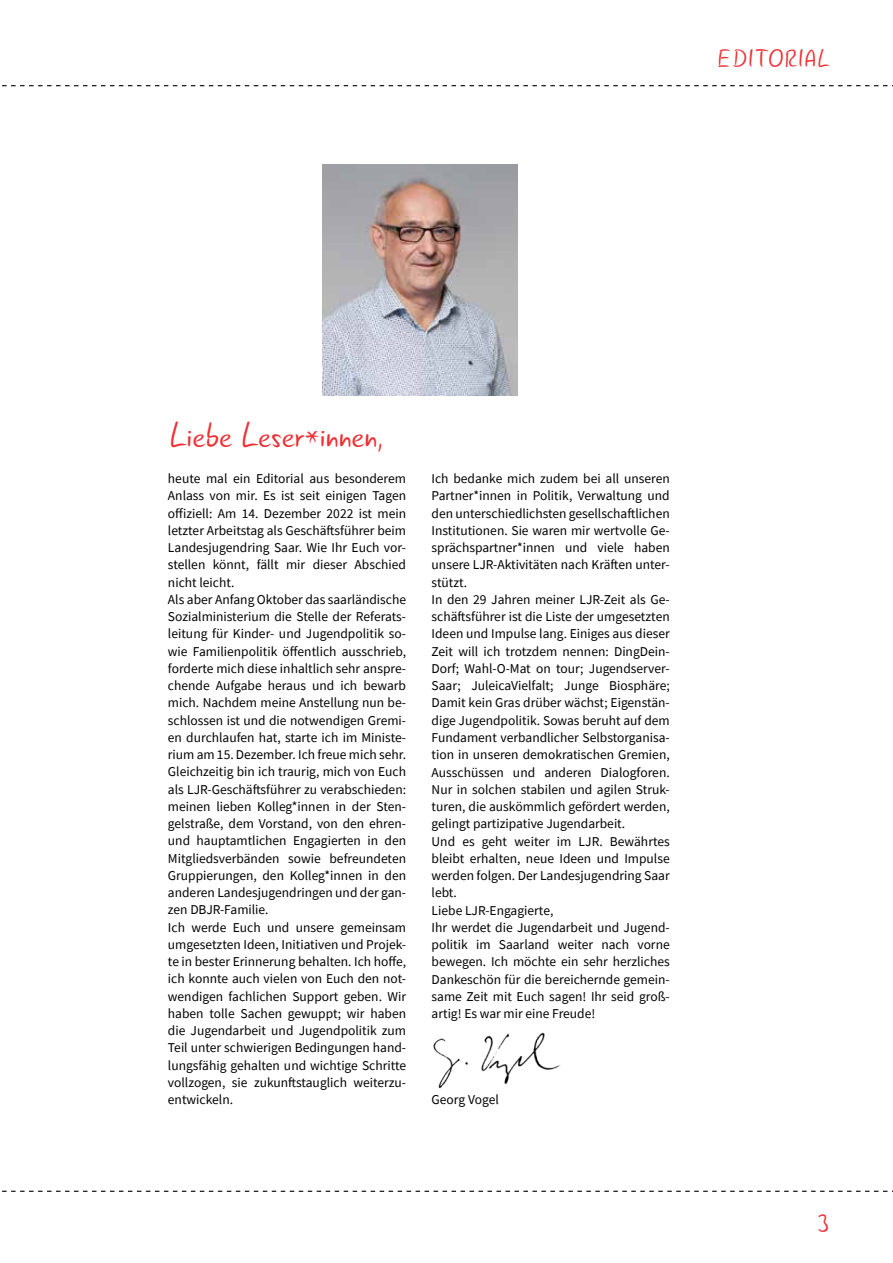
<style>
.page{position:relative;width:893px;height:1263px;background:#fff}
.page>*{position:absolute;margin:0;border:0;box-sizing:border-box;transform-origin:0 0}
.t1{font:36px "Gunny Rewritten";color:#ee3135}
.t2{font:25.5px "Gunny Rewritten";letter-spacing:.07em;color:#ee3135}
.t3{font:13.5px/17.2px "Source Sans Pro";color:#000}
</style>
<div class="page">
<svg style="left:2px;top:85px;width:891px;height:1px"></svg>
<svg style="left:2px;top:1191px;width:891px;height:1px"></svg>
<img style="left:323px;top:165px;width:195px;height:230px">
<img style="left:433px;top:1032px;width:128px;height:57px">
<h2 class="t2" style="left:718px;top:42px;width:113px">EDITORIAL</h2>
<h1 class="t1" style="left:170px;top:412px;width:213px">Liebe Leser*innen,</h1>
<p class="t3" style="left:168px;top:470px;width:240px">heute mal ein Editorial aus besonderem Anlass von mir. Es ist seit einigen Tagen offiziell: Am 14. Dezember 2022 ist mein letzter Arbeitstag als Geschäftsführer beim Landesjugendring Saar. Wie Ihr Euch vor&shy;stellen könnt, fällt mir dieser Abschied nicht leicht.<br>Als aber Anfang Oktober das saarländische Sozialministerium die Stelle der Referats&shy;leitung für Kinder- und Jugendpolitik so&shy;wie Familienpolitik öffentlich ausschrieb, forderte mich diese inhaltlich sehr anspre&shy;chende Aufgabe heraus und ich bewarb mich. Nachdem meine Anstellung nun be&shy;schlossen ist und die notwendigen Gremi&shy;en durchlaufen hat, starte ich im Ministe&shy;rium am 15. Dezember. Ich freue mich sehr.<br>Gleichzeitig bin ich traurig, mich von Euch als LJR-Geschäftsführer zu verabschieden: meinen lieben Kolleg*innen in der Sten&shy;gelstraße, dem Vorstand, von den ehren&shy;und hauptamtlichen Engagierten in den Mitgliedsverbänden sowie befreundeten Gruppierungen, den Kolleg*innen in den anderen Landesjugendringen und der gan&shy;zen DBJR-Familie.<br>Ich werde Euch und unsere gemeinsam umgesetzten Ideen, Initiativen und Projek&shy;te in bester Erinnerung behalten. Ich hoffe, ich konnte auch vielen von Euch den not&shy;wendigen fachlichen Support geben. Wir haben tolle Sachen gewuppt; wir haben die Jugendarbeit und Jugendpolitik zum Teil unter schwierigen Bedingungen hand&shy;lungsfähig gehalten und wichtige Schritte vollzogen, sie zukunftstauglich weiterzu&shy;entwickeln.</p>
<p class="t3" style="left:432px;top:470px;width:240px">Ich bedanke mich zudem bei all unseren Partner*innen in Politik, Verwaltung und den unterschiedlichsten gesellschaftlichen Institutionen. Sie waren mir wertvolle Ge&shy;sprächspartner*innen und viele haben unsere LJR-Aktivitäten nach Kräften unter&shy;stützt.<br>In den 29 Jahren meiner LJR-Zeit als Ge&shy;schäftsführer ist die Liste der umgesetzten Ideen und Impulse lang. Einiges aus dieser Zeit will ich trotzdem nennen: DingDein-Dorf; Wahl-O-Mat on tour; Jugendserver-Saar; JuleicaVielfalt; Junge Biosphäre; Damit kein Gras drüber wächst; Eigenstän&shy;dige Jugendpolitik. Sowas beruht auf dem Fundament verbandlicher Selbstorganisa&shy;tion in unseren demokratischen Gremien, Ausschüssen und anderen Dialogforen.<br>Nur in solchen stabilen und agilen Struk&shy;turen, die auskömmlich gefördert werden, gelingt partizipative Jugendarbeit.<br>Und es geht weiter im LJR. Bewährtes bleibt erhalten, neue Ideen und Impulse werden folgen. Der Landesjugendring Saar lebt.<br>Liebe LJR-Engagierte,<br>Ihr werdet die Jugendarbeit und Jugend&shy;politik im Saarland weiter nach vorne bewegen. Ich möchte ein sehr herzliches Dankeschön für die bereichernde gemein&shy;same Zeit mit Euch sagen! Ihr seid groß&shy;artig! Es war mir eine Freude!</p>
<p class="t3" style="left:432px;top:1091px;width:69px">Georg Vogel</p>
<h2 class="t2" style="left:818px;top:1208px;width:13px">3</h2>
</div>
